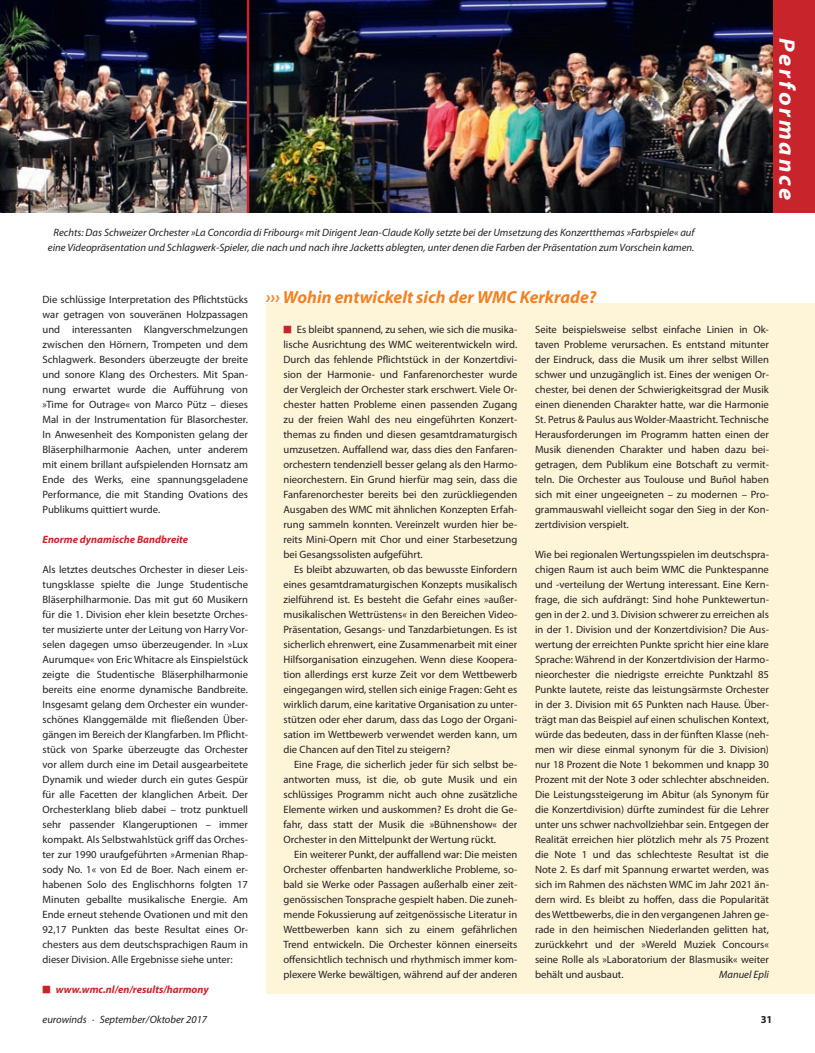
<style>
.page{position:relative;width:815px;height:1053px;background:#fff}
.page>*{position:absolute;margin:0;border:0;box-sizing:border-box;transform-origin:0 0}
.t1{font:italic 700 semi-expanded 22.5px "Myriad Pro";letter-spacing:.12em;color:#fff}
.t2{font:italic 700 17.5px "Myriad Pro";color:#f58220}
.t3{font:10.62px/15px "Myriad Pro";color:#231f20;text-align:justify}
.t4{font:italic 10.62px/15px "Myriad Pro";color:#231f20;text-align:center}
.t5{font:italic 700 10.62px "Myriad Pro";color:#c8242b}
.t6{font:700 10.62px "Myriad Pro";color:#231f20}
.s1{color:#c8242b}
</style>
<div class="page">
<div style="left:266px;top:303px;width:549px;height:690px;background:#fef4d8"></div>
<div style="left:772px;top:0;width:43px;height:213px;background:#c8242b"></div>
<img style="left:0;top:0;width:247px;height:213px">
<img style="left:249px;top:0;width:523px;height:213px">
<hr style="left:247px;top:0;width:2px;height:213px;background:#c8242b">
<h1 class="t1" style="left:802px;top:38px;width:163px;rotate:90deg">Performance</h1>
<p class="t4" style="left:48px;top:224px;width:648px">Rechts: Das Schweizer Orchester »La Concordia di Fribourg« mit Dirigent Jean-Claude Kolly setzte bei der Umsetzung des Konzertthemas »Farbspiele« auf eine Videopräsentation und Schlagwerk-Spieler, die nach und nach ihre Jacketts ablegten, unter denen die Farben der Präsentation zum Vorschein kamen.</p>
<h2 class="t2" style="left:266px;top:285px;width:332px">››› Wohin entwickelt sich der WMC Kerkrade?</h2>
<p class="t3" style="left:283px;top:321px;width:235px"><span class="s1">■</span> Es bleibt spannend, zu sehen, wie sich die musika&shy;lische Ausrichtung des WMC weiterentwickeln wird.<br>Durch das fehlende Pflichtstück in der Konzertdivi&shy;sion der Harmonie- und Fanfarenorchester wurde der Vergleich der Orchester stark erschwert. Viele Or&shy;chester hatten Probleme einen passenden Zugang zu der freien Wahl des neu eingeführten Konzert&shy;themas zu finden und diesen gesamtdramaturgisch umzusetzen. Auffallend war, dass dies den Fanfaren&shy;orchestern tendenziell besser gelang als den Harmo&shy;nieorchestern. Ein Grund hierfür mag sein, dass die Fanfarenorchester bereits bei den zurückliegenden Ausgaben des WMC mit ähnlichen Konzepten Erfah&shy;rung sammeln konnten. Vereinzelt wurden hier be&shy;reits Mini-Opern mit Chor und einer Starbesetzung bei Gesangssolisten aufgeführt.</p>
<p class="t3" style="left:283px;top:561px;width:235px;text-indent:11px">Es bleibt abzuwarten, ob das bewusste Einfordern eines gesamtdramaturgischen Konzepts musikalisch zielführend ist. Es besteht die Gefahr eines »außer&shy;musikalischen Wettrüstens« in den Bereichen Video-Präsentation, Gesangs- und Tanzdarbietungen. Es ist sicherlich ehrenwert, eine Zusammenarbeit mit einer Hilfsorganisation einzugehen. Wenn diese Koopera&shy;tion allerdings erst kurze Zeit vor dem Wettbewerb eingegangen wird, stellen sich einige Fragen: Geht es wirklich darum, eine karitative Organisation zu unter&shy;stützen oder eher darum, dass das Logo der Organi&shy;sation im Wettbewerb verwendet werden kann, um die Chancen auf den Titel zu steigern?</p>
<p class="t3" style="left:283px;top:756px;width:235px;text-indent:11px">Eine Frage, die sicherlich jeder für sich selbst be&shy;antworten muss, ist die, ob gute Musik und ein schlüssiges Programm nicht auch ohne zusätzliche Elemente wirken und auskommen? Es droht die Ge&shy;fahr, dass statt der Musik die »Bühnenshow« der Orchester in den Mittelpunkt der Wertung rückt.</p>
<p class="t3" style="left:283px;top:846px;width:235px;text-indent:11px">Ein weiterer Punkt, der auffallend war: Die meisten Orchester offenbarten handwerkliche Probleme, so&shy;bald sie Werke oder Passagen außerhalb einer zeit&shy;genössischen Tonsprache gespielt haben. Die zuneh&shy;mende Fokussierung auf zeitgenössische Literatur in Wettbewerben kann sich zu einem gefährlichen Trend entwickeln. Die Orchester können einerseits offensichtlich technisch und rhythmisch immer kom&shy;plexere Werke bewältigen, während auf der anderen</p>
<p class="t3" style="left:43px;top:291px;width:207px">Die schlüssige Interpretation des Pflichtstücks war getragen von souveränen Holzpassagen und interessanten Klangverschmelzungen zwischen den Hörnern, Trompeten und dem Schlagwerk. Besonders überzeugte der breite und sonore Klang des Orchesters. Mit Span&shy;nung erwartet wurde die Aufführung von »Time for Outrage« von Marco Pütz – dieses Mal in der Instrumentation für Blasorchester.<br>In Anwesenheit des Komponisten gelang der Bläserphilharmonie Aachen, unter anderem mit einem brillant aufspielenden Hornsatz am Ende des Werks, eine spannungsgeladene Performance, die mit Standing Ovations des Publikums quittiert wurde.</p>
<p class="t5" style="left:43px;top:532px;width:147px">Enorme dynamische Bandbreite</p>
<p class="t3" style="left:43px;top:561px;width:207px">Als letztes deutsches Orchester in dieser Leis&shy;tungsklasse spielte die Junge Studentische Bläserphilharmonie. Das mit gut 60 Musikern für die 1. Division eher klein besetzte Orches&shy;ter musizierte unter der Leitung von Harry Vor&shy;selen dagegen umso überzeugender. In »Lux Aurumque« von Eric Whitacre als Einspielstück zeigte die Studentische Bläserphilharmonie bereits eine enorme dynamische Bandbreite.<br>Insgesamt gelang dem Orchester ein wunder&shy;schönes Klanggemälde mit fließenden Über&shy;gängen im Bereich der Klangfarben. Im Pflicht&shy;stück von Sparke überzeugte das Orchester vor allem durch eine im Detail ausgearbeitete Dynamik und wieder durch ein gutes Gespür für alle Facetten der klanglichen Arbeit. Der Orchesterklang blieb dabei – trotz punktuell sehr passender Klangeruptionen – immer kompakt. Als Selbstwahlstück griff das Orches&shy;ter zur 1990 uraufgeführten »Armenian Rhap&shy;sody No. 1« von Ed de Boer. Nach einem er&shy;habenen Solo des Englischhorns folgten 17<br>Minuten geballte musikalische Energie. Am Ende erneut stehende Ovationen und mit den 92,17 Punkten das beste Resultat eines Or&shy;chesters aus dem deutschsprachigen Raum in dieser Division. Alle Ergebnisse siehe unter:</p>
<p class="t5" style="left:43px;top:982px;width:168px">■ www.wmc.nl/en/results/harmony</p>
<p class="t3" style="left:535px;top:321px;width:235px">Seite beispielsweise selbst einfache Linien in Ok&shy;taven Probleme verursachen. Es entstand mitunter der Eindruck, dass die Musik um ihrer selbst Willen schwer und unzugänglich ist. Eines der wenigen Or&shy;chester, bei denen der Schwierigkeitsgrad der Musik einen dienenden Charakter hatte, war die Harmonie St. Petrus &amp; Paulus aus Wolder-Maastricht. Technische Herausforderungen im Programm hatten einen der Musik dienenden Charakter und haben dazu bei&shy;getragen, dem Publikum eine Botschaft zu vermit&shy;teln. Die Orchester aus Toulouse und Buñol haben sich mit einer ungeeigneten – zu modernen – Pro&shy;grammauswahl vielleicht sogar den Sieg in der Kon&shy;zertdivision verspielt.</p>
<p class="t3" style="left:535px;top:546px;width:235px">Wie bei regionalen Wertungsspielen im deutschspra&shy;chigen Raum ist auch beim WMC die Punktespanne und -verteilung der Wertung interessant. Eine Kern&shy;frage, die sich aufdrängt: Sind hohe Punktewertun&shy;gen in der 2. und 3. Division schwerer zu erreichen als in der 1. Division und der Konzertdivision? Die Aus&shy;wertung der erreichten Punkte spricht hier eine klare Sprache: Während in der Konzertdivision der Harmo&shy;nieorchester die niedrigste erreichte Punktzahl 85<br>Punkte lautete, reiste das leistungsärmste Orchester in der 3. Division mit 65 Punkten nach Hause. Über&shy;trägt man das Beispiel auf einen schulischen Kontext, würde das bedeuten, dass in der fünften Klasse (neh&shy;men wir diese einmal synonym für die 3. Division) nur 18 Prozent die Note 1 bekommen und knapp 30<br>Prozent mit der Note 3 oder schlechter abschneiden.<br>Die Leistungssteigerung im Abitur (als Synonym für die Konzertdivision) dürfte zumindest für die Lehrer unter uns schwer nachvollziehbar sein. Entgegen der Realität erreichen hier plötzlich mehr als 75 Prozent die Note 1 und das schlechteste Resultat ist die Note 2. Es darf mit Spannung erwartet werden, was sich im Rahmen des nächsten WMC im Jahr 2021 än&shy;dern wird. Es bleibt zu hoffen, dass die Popularität des Wettbewerbs, die in den vergangenen Jahren ge&shy;rade in den heimischen Niederlanden gelitten hat, zurückkehrt und der »Wereld Muziek Concours« seine Rolle als »Laboratorium der Blasmusik« weiter behält und ausbaut.</p>
<p class="t4" style="left:719px;top:966px;width:51px">Manuel Epli</p>
<p class="t4" style="left:43px;top:1011px;width:166px">eurowinds · September/Oktober 2017</p>
<p class="t6" style="left:761px;top:1012px;width:13px">31</p>
</div>
